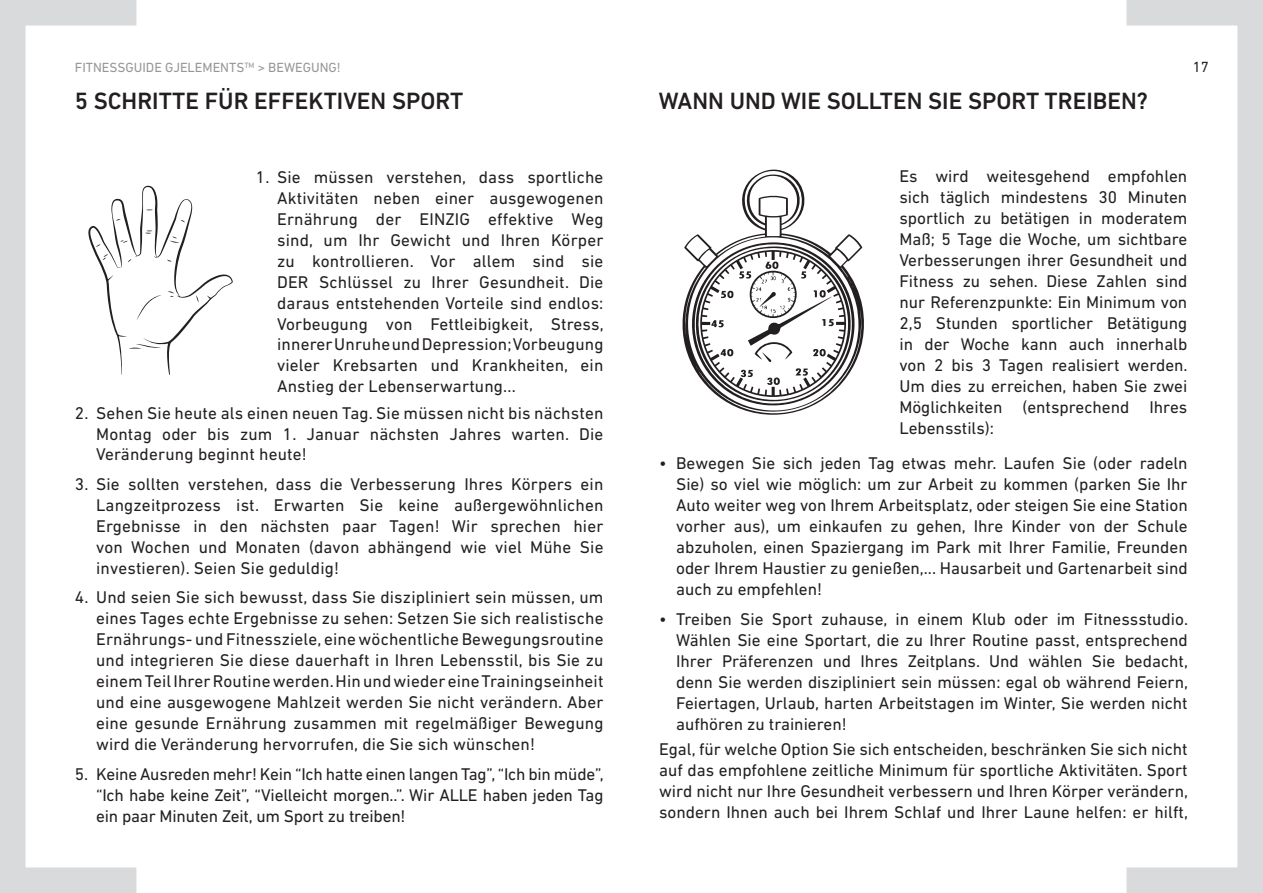
<style>
.page{position:relative;width:1263px;height:893px;background:#fff}
.page>*{position:absolute;margin:0;border:0;box-sizing:border-box;transform-origin:0 0}
.t1{font:500 24px "DIN Next LT Pro";color:#231f20}
.t2{font:17.25px/21px "DIN Next LT Pro";color:#231f20;text-align:justify}
.t3{font:15px "DIN Next LT Pro";color:#222}
.t4{font:13.5px "DIN Next LT Pro";color:#969696}
</style>
<div class="page">
<div style="left:0;top:0;width:149px;height:893px;border:26px solid #d9dadc"></div>
<div style="left:1114px;top:0;width:149px;height:893px;border:26px solid #d9dadc"></div>
<svg style="left:88px;top:185px;width:145px;height:190px"></svg>
<svg style="left:682px;top:169px;width:182px;height:246px"></svg>
<svg style="left:691px;top:242px;width:165px;height:164px"></svg>
<p class="t4" style="left:75px;top:60px;width:267px">FITNESSGUIDE GJELEMENTS<sup>TM</sup> &gt; BEWEGUNG!</p>
<h1 class="t1" style="left:75px;top:87px;width:390px">5 SCHRITTE FÜR EFFEKTIVEN SPORT</h1>
<h1 class="t1" style="left:659px;top:87px;width:491px">WANN UND WIE SOLLTEN SIE SPORT TREIBEN?</h1>
<p class="t3" style="left:1193px;top:59px;width:18px">17</p>
<p class="t2" style="left:277px;top:166px;width:328px;text-indent:-21px">1. Sie müssen verstehen, dass sportliche Aktivitäten neben einer ausgewogenen Ernährung der EINZIG effektive Weg sind, um Ihr Gewicht und Ihren Körper zu kontrollieren. Vor allem sind sie DER Schlüssel zu Ihrer Gesundheit. Die daraus entstehenden Vorteile sind endlos:<br>Vorbeugung von Fettleibigkeit, Stress, innerer Unruhe und Depression; Vorbeugung vieler Krebsarten und Krankheiten, ein Anstieg der Lebenserwartung...</p>
<p class="t2" style="left:96px;top:402px;width:509px;text-indent:-21px">2. Sehen Sie heute als einen neuen Tag. Sie müssen nicht bis nächsten Montag oder bis zum 1. Januar nächsten Jahres warten. Die Veränderung beginnt heute!</p>
<p class="t2" style="left:96px;top:473px;width:509px;text-indent:-21px">3. Sie sollten verstehen, dass die Verbesserung Ihres Körpers ein Langzeitprozess ist. Erwarten Sie keine außergewöhnlichen Ergebnisse in den nächsten paar Tagen! Wir sprechen hier von Wochen und Monaten (davon abhängend wie viel Mühe Sie investieren). Seien Sie geduldig!</p>
<p class="t2" style="left:96px;top:587px;width:509px;text-indent:-21px">4. Und seien Sie sich bewusst, dass Sie diszipliniert sein müssen, um eines Tages echte Ergebnisse zu sehen: Setzen Sie sich realistische Ernährungs- und Fitnessziele, eine wöchentliche Bewegungsroutine und integrieren Sie diese dauerhaft in Ihren Lebensstil, bis Sie zu einem Teil Ihrer Routine werden. Hin und wieder eine Trainingseinheit und eine ausgewogene Mahlzeit werden Sie nicht verändern. Aber eine gesunde Ernährung zusammen mit regelmäßiger Bewegung wird die Veränderung hervorrufen, die Sie sich wünschen!</p>
<p class="t2" style="left:96px;top:763px;width:509px;text-indent:-21px">5. Keine Ausreden mehr! Kein “Ich hatte einen langen Tag”, “Ich bin müde”, “Ich habe keine Zeit”, “Vielleicht morgen..”. Wir ALLE haben jeden Tag ein paar Minuten Zeit, um Sport zu treiben!</p>
<p class="t2" style="left:899px;top:166px;width:290px">Es wird weitesgehend empfohlen sich täglich mindestens 30 Minuten sportlich zu betätigen in moderatem Maß; 5 Tage die Woche, um sichtbare Verbesserungen ihrer Gesundheit und Fitness zu sehen. Diese Zahlen sind nur Referenzpunkte: Ein Minimum von 2,5 Stunden sportlicher Betätigung in der Woche kann auch innerhalb von 2 bis 3 Tagen realisiert werden.<br>Um dies zu erreichen, haben Sie zwei Möglichkeiten (entsprechend Ihres Lebensstils):</p>
<p class="t2" style="left:676px;top:452px;width:513px;text-indent:-17px">• Bewegen Sie sich jeden Tag etwas mehr. Laufen Sie (oder radeln Sie) so viel wie möglich: um zur Arbeit zu kommen (parken Sie Ihr Auto weiter weg von Ihrem Arbeitsplatz, oder steigen Sie eine Station vorher aus), um einkaufen zu gehen, Ihre Kinder von der Schule abzuholen, einen Spaziergang im Park mit Ihrer Familie, Freunden oder Ihrem Haustier zu genießen,... Hausarbeit und Gartenarbeit sind auch zu empfehlen!</p>
<p class="t2" style="left:676px;top:608px;width:513px;text-indent:-17px">• Treiben Sie Sport zuhause, in einem Klub oder im Fitnessstudio.<br>Wählen Sie eine Sportart, die zu Ihrer Routine passt, entsprechend Ihrer Präferenzen und Ihres Zeitplans. Und wählen Sie bedacht, denn Sie werden diszipliniert sein müssen: egal ob während Feiern, Feiertagen, Urlaub, harten Arbeitstagen im Winter, Sie werden nicht aufhören zu trainieren!</p>
<p class="t2" style="left:659px;top:738px;width:530px">Egal, für welche Option Sie sich entscheiden, beschränken Sie sich nicht auf das empfohlene zeitliche Minimum für sportliche Aktivitäten. Sport wird nicht nur Ihre Gesundheit verbessern und Ihren Körper verändern, sondern Ihnen auch bei Ihrem Schlaf und Ihrer Laune helfen: er hilft,</p>
</div>
